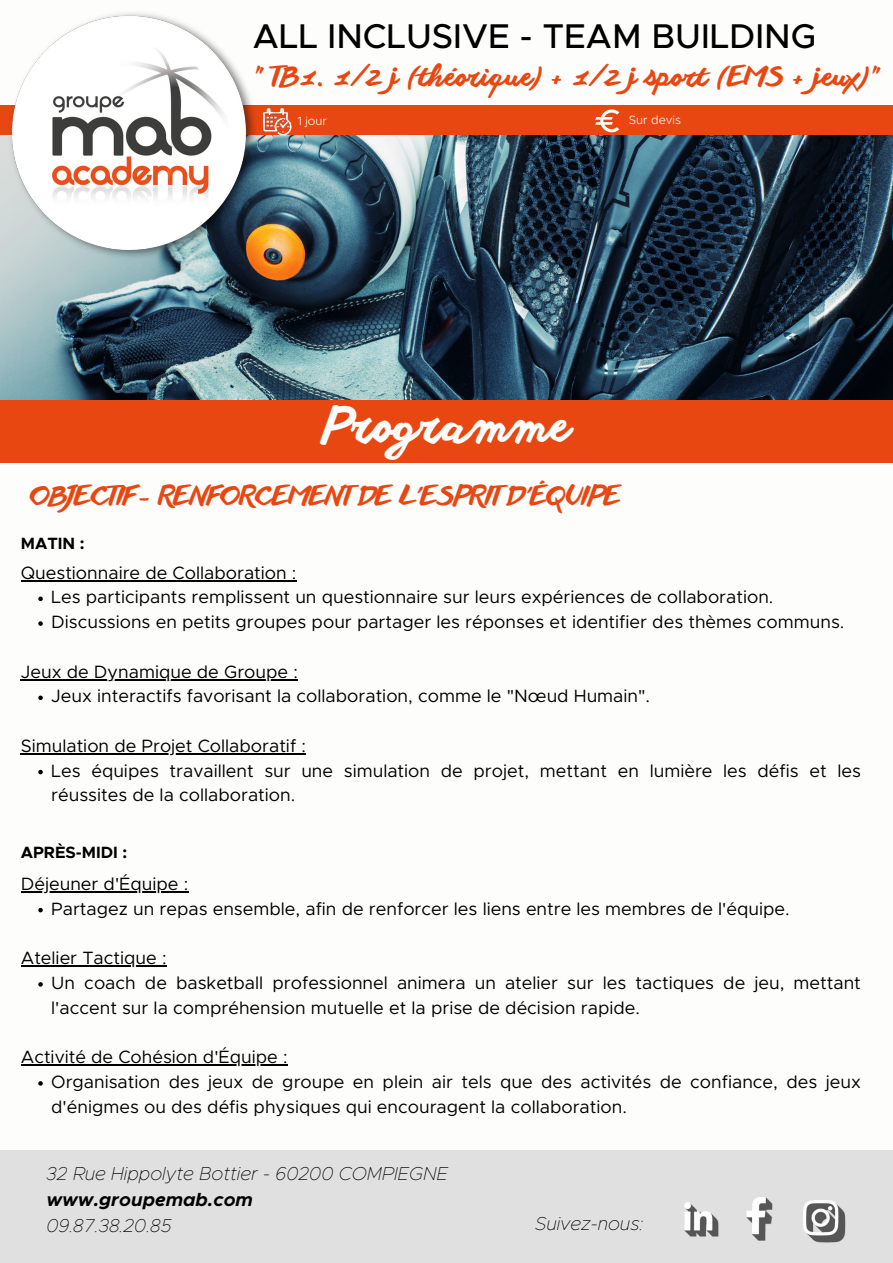
<style>
.page{position:relative;width:893px;height:1263px;background:#fff}
.page>*{position:absolute;margin:0;border:0;box-sizing:border-box;transform-origin:0 0}
.t1{font:45.75px "anothershabby";color:#fdfdfc}
.t2{font:500 34.5px "Metropolis";color:#000}
.t3{font:27px "Anothershabby";color:#e84712}
.t4{font:26.03px "Anothershabby";color:#e84712}
.t5{font:italic 100 18.75px/25.9px "Metropolis";color:#000}
.t6{font:17.85px/24.8px "Metropolis";color:#000}
.t7{font:700 16.35px "Metropolis";color:#000}
.t8{font:300 12px "Metropolis";color:#fdfdfc}
.s1{font-weight:700}
</style>
<div class="page">
<div style="left:0;top:374px;width:892px;height:89px;background:#e84712"></div>
<div style="left:0;top:106px;width:892px;height:71px;background:#e84712"></div>
<img style="left:0;top:136px;width:892px;height:264px">
<div style="left:0;top:1150px;width:893px;height:113px;background:#e1e0e0"></div>
<img style="left:684px;top:1202px;width:35px;height:35px">
<img style="left:746px;top:1197px;width:27px;height:43px">
<img style="left:803px;top:1200px;width:43px;height:43px">
<img style="left:0;top:12px;width:264px;height:258px">
<img style="left:259px;top:108px;width:35px;height:28px">
<svg style="left:595px;top:109px;width:24px;height:23px"></svg>
<hr style="left:21px;top:891px;width:167px;height:2px;background:#000">
<svg style="left:38px;top:908px;width:5px;height:4px"></svg>
<hr style="left:21px;top:965px;width:146px;height:2px;background:#000">
<svg style="left:38px;top:982px;width:5px;height:5px"></svg>
<hr style="left:21px;top:1064px;width:266px;height:2px;background:#000">
<svg style="left:38px;top:1081px;width:5px;height:5px"></svg>
<hr style="left:21px;top:580px;width:275px;height:1px;background:#000">
<svg style="left:38px;top:596px;width:5px;height:5px"></svg>
<svg style="left:38px;top:621px;width:5px;height:5px"></svg>
<hr style="left:21px;top:679px;width:277px;height:1px;background:#000">
<svg style="left:38px;top:695px;width:5px;height:5px"></svg>
<hr style="left:21px;top:753px;width:285px;height:2px;background:#000">
<svg style="left:38px;top:770px;width:5px;height:4px"></svg>
<h1 class="t2" style="left:253px;top:20px;width:565px">ALL INCLUSIVE - TEAM BUILDING</h1>
<h1 class="t3" style="left:253px;top:62px;width:628px">" TB1. 1/2 j(théorique) + 1/2 jsport (EMS + jeux)"</h1>
<h4 class="t8" style="left:298px;top:116px;width:31px">1 jour</h4>
<p class="t8" style="left:629px;top:114px;width:54px">Sur devis</p>
<p class="t1" style="left:323px;top:399px;width:248px">Programme</p>
<h2 class="t4" style="left:30px;top:481px;width:591px">OBJECTIF- RENFORCEMENT DE L'ESPRIT D'ÉQUIPE</h2>
<h4 class="t7" style="left:21px;top:536px;width:65px">MATIN :</h4>
<h4 class="t6" style="left:21px;top:561px;width:277px">Questionnaire de Collaboration :</h4>
<p class="t6" style="left:51px;top:586px;width:723px">Les participants remplissent un questionnaire sur leurs expériences de collaboration.</p>
<h5 class="t6" style="left:51px;top:610px;width:794px">Discussions en petits groupes pour partager les réponses et identifier des thèmes communs.</h5>
<h4 class="t6" style="left:21px;top:660px;width:278px">Jeux de Dynamique de Groupe :</h4>
<p class="t6" style="left:51px;top:685px;width:600px">Jeux interactifs favorisant la collaboration, comme le "Nœud Humain".</p>
<h4 class="t6" style="left:21px;top:734px;width:287px">Simulation de Projet Collaboratif :</h4>
<p class="t6" style="left:51px;top:759px;width:811px">Les équipes travaillent sur une simulation de projet, mettant en lumière les défis et les réussites de la collaboration.</p>
<h4 class="t7" style="left:21px;top:845px;width:108px">APRÈS-MIDI :</h4>
<h5 class="t6" style="left:21px;top:872px;width:169px">Déjeuner d'Équipe :</h5>
<h4 class="t6" style="left:51px;top:897px;width:740px">Partagez un repas ensemble, afin de renforcer les liens entre les membres de l'équipe.</h4>
<p class="t6" style="left:21px;top:946px;width:147px">Atelier Tactique :</p>
<p class="t6" style="left:51px;top:971px;width:811px">Un coach de basketball professionnel animera un atelier sur les tactiques de jeu, mettant l'accent sur la compréhension mutuelle et la prise de décision rapide.</p>
<h4 class="t6" style="left:21px;top:1045px;width:268px">Activité de Cohésion d'Équipe :</h4>
<p class="t6" style="left:51px;top:1070px;width:811px">Organisation des jeux de groupe en plein air tels que des activités de confiance, des jeux d'énigmes ou des défis physiques qui encouragent la collaboration.</p>
<p class="t5" style="left:46px;top:1161px;width:403px">32 Rue Hippolyte Bottier - 60200 COMPIEGNE <span class="s1">www.groupemab.com<br></span>09.87.38.20.85</p>
<p class="t5" style="left:535px;top:1212px;width:110px">Suivez-nous:</p>
</div>
